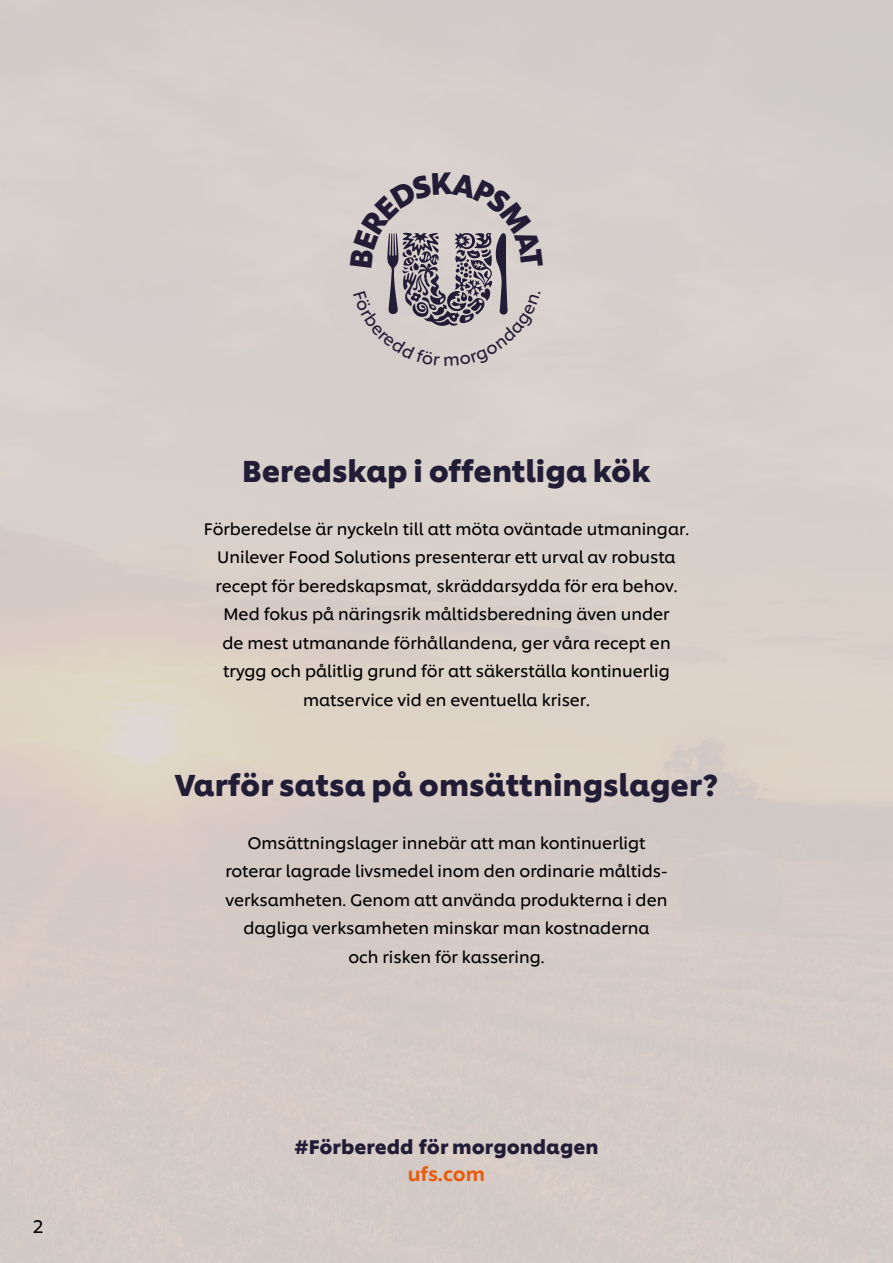
<style>
.page{position:relative;width:893px;height:1263px;background:#d6cec8}
.page>*{position:absolute;margin:0;border:0;box-sizing:border-box;transform-origin:0 0}
.t1{font:700 30px "Unilever Shilling";color:#221d37}
.t2{font:700 19.5px "Unilever Shilling";color:#221d37}
.t3{font:500 19.5px "Unilever Shilling";letter-spacing:-.005em;color:#ea5b0b}
.t4{font:18px "Unilever Shilling";color:#000}
.t5{font:16.5px/28.5px "Unilever Shilling";color:#000;text-align:center}
</style>
<div class="page">
<svg style="left:387px;top:232px;width:121px;height:94px"></svg>
<p class="t4" style="left:33px;top:1213px;width:12px">2</p>
<h1 class="t1" style="left:242px;top:448px;width:410px">Beredskap i offentliga kök</h1>
<p class="t5" style="left:204px;top:513px;width:487px">Förberedelse är nyckeln till att möta oväntade utmaningar.<br>Unilever Food Solutions presenterar ett urval av robusta recept för beredskapsmat, skräddarsydda för era behov.<br>Med fokus på näringsrik måltidsberedning även under<br>de mest utmanande förhållandena, ger våra recept en trygg och pålitlig grund för att säkerställa kontinuerlig matservice vid en eventuella kriser.</p>
<h1 class="t1" style="left:175px;top:762px;width:545px">Varför satsa på omsättningslager?</h1>
<p class="t5" style="left:225px;top:827px;width:444px">Omsättningslager innebär att man kontinuerligt roterar lagrade livsmedel inom den ordinarie måltids&shy;verksamheten. Genom att använda produkterna i den dagliga verksamheten minskar man kostnaderna<br>och risken för kassering.</p>
<p class="t2" style="left:295px;top:1131px;width:305px">#Förberedd för morgondagen</p>
<p class="t3" style="left:408px;top:1159px;width:79px">ufs.com</p>
</div>
